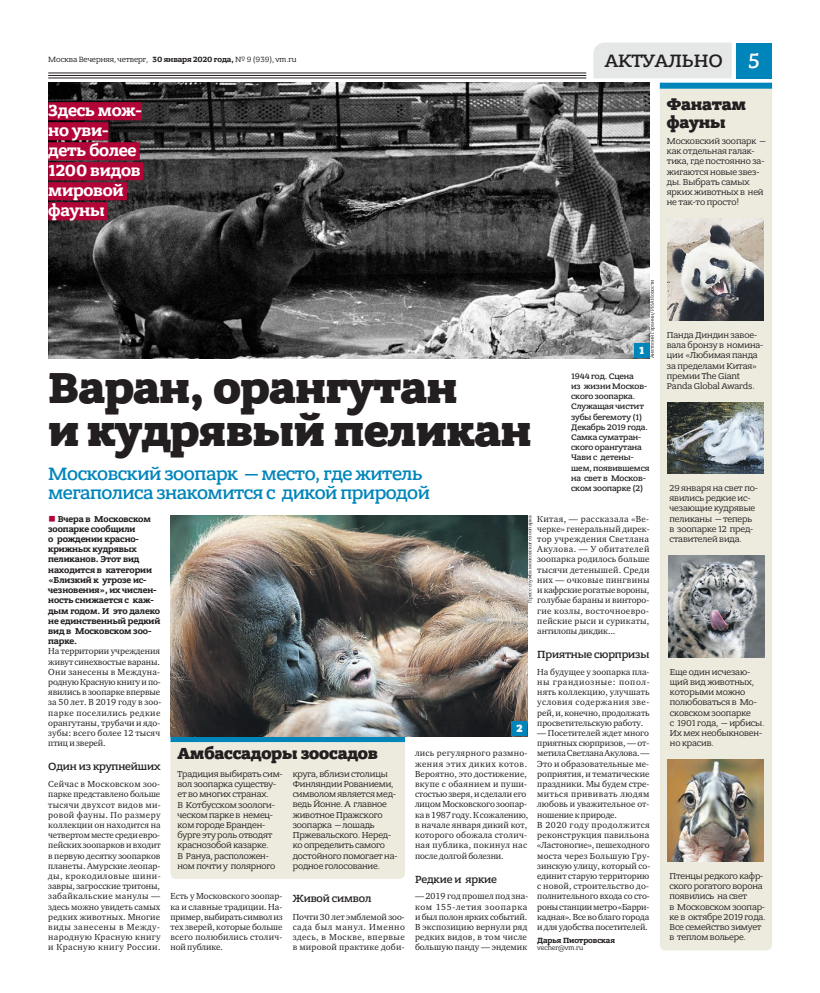
<style>
.page{position:relative;width:820px;height:993px;background:#fff}
.page>*{position:absolute;margin:0;border:0;box-sizing:border-box;transform-origin:0 0}
.t1{font:800 46px/43px "Bandera Pro";letter-spacing:-.015em;color:#231f20}
.t2{font:500 19px/19px "Bandera Pro";letter-spacing:-.025em;color:#0085bb}
.t3{font:500 19px "Bandera Pro";letter-spacing:-.01em;color:#231f20}
.t4{font:700 17px/20px "Bandera Pro";letter-spacing:-.01em;color:#fff}
.t5{font:800 17px/18px "Bandera Pro";letter-spacing:-.01em;color:#231f20}
.t6{font:500 11px "Bandera Pro";letter-spacing:-.01em;color:#231f20}
.t7{font:800 11px "Bandera Pro";color:#fff}
.t8{font:9px/10.2px "Charter ITC";letter-spacing:.005em;color:#231f20;text-align:justify}
.t9{font:9px/10.2px "Bandera Pro";letter-spacing:-.015em;color:#231f20}
.t10{font:700 9px/10.2px "Bandera Pro";letter-spacing:-.01em;color:#231f20}
.t11{font:500 8.5px/10.2px "Bandera Pro";letter-spacing:-.01em;color:#231f20}
.t12{font:8px "Bandera Pro";letter-spacing:-.01em;color:#231f20}
.t13{font:700 8px "Bandera Pro";letter-spacing:-.01em;color:#231f20}
.t14{font:7px "Bandera Pro";letter-spacing:-.01em;color:#231f20}
.t15{font:5px "Bandera Pro";letter-spacing:-.005em;color:#231f20}
.s1{font-weight:700}
.s2{font-size:22px;color:#fff}
.s3{font-family:"PF Din Text Cond Pro X Black";font-weight:400;color:#b30437}
</style>
<div class="page">
<div style="left:735px;top:43px;width:36px;height:35px;background:#0085bb"></div>
<hr style="left:48px;top:72px;width:538px;height:1px;background:#231f20">
<hr style="left:48px;top:75px;width:538px;height:1px;background:#231f20">
<hr style="left:48px;top:77px;width:538px;height:1px;background:#231f20">
<div style="left:593px;top:43px;width:138px;height:35px;background:#e5e8e7"></div>
<div style="left:660px;top:89px;width:111px;height:861px;background:#ecebde"></div>
<div style="left:659px;top:83px;width:112px;height:6px;background:#0085bb"></div>
<div style="left:170px;top:741px;width:235px;height:137px;background:#ecebde"></div>
<svg style="left:170px;top:735px;width:235px;height:6px"></svg>
<img style="left:48px;top:83px;width:601px;height:275px">
<img style="left:170px;top:515px;width:357px;height:220px">
<div style="left:48px;top:102px;width:94px;height:18px;background:#b30437"></div>
<div style="left:48px;top:122px;width:60px;height:18px;background:#b30437"></div>
<div style="left:48px;top:142px;width:92px;height:18px;background:#b30437"></div>
<div style="left:48px;top:162px;width:95px;height:18px;background:#b30437"></div>
<div style="left:48px;top:182px;width:79px;height:18px;background:#b30437"></div>
<div style="left:48px;top:202px;width:60px;height:18px;background:#b30437"></div>
<img style="left:667px;top:218px;width:96px;height:102px">
<img style="left:667px;top:402px;width:96px;height:71px">
<img style="left:668px;top:555px;width:96px;height:102px">
<img style="left:667px;top:759px;width:96px;height:101px">
<div style="left:633px;top:343px;width:16px;height:15px;background:#0085bb"></div>
<div style="left:511px;top:720px;width:16px;height:15px;background:#0085bb"></div>
<p class="t12" style="left:48px;top:55px;width:250px">Москва Вечерняя, четверг, <span class="s1">30 января 2020 года,</span> № 9 (939), vm.ru</p>
<h2 class="t3" style="left:604px;top:49px;width:156px">АКТУАЛЬНО <span class="s2">5</span></h2>
<h3 class="t4" style="left:48px;top:101px;width:95px">Здесь мож&shy;но уви&shy;деть более<br>1200 видов мировой фауны</h3>
<h3 class="t5" style="left:666px;top:96px;width:81px">Фанатам фауны</h3>
<p class="t9" style="left:666px;top:136px;width:100px">Московский зоопарк — как отдельная галак&shy;тика, где постоянно за&shy;жигаются новые звез&shy;ды. Выбрать самых ярких животных в ней не так-то просто!</p>
<p class="t15" style="left:648px;top:358px;width:80px;rotate:-90deg">Анатолий Гаранин/РИА Новости</p>
<p class="t7" style="left:639px;top:344px;width:7px">1</p>
<h1 class="t1" style="left:48px;top:368px;width:485px">Варан, орангутан<br>и кудрявый пеликан</h1>
<p class="t11" style="left:571px;top:371px;width:80px">1944 год. Сцена<br>из жизни Москов&shy;ского зоопарка.<br>Служащая чистит зубы бегемоту (1)<br>Декабрь 2019 года.<br>Самка суматран&shy;ского орангутана<br>Чави с детены&shy;шем, появившемся на свет в Москов&shy;ском зоопарке (2)</p>
<h2 class="t2" style="left:48px;top:464px;width:383px">Московский зоопарк — место, где житель мегаполиса знакомится с дикой природой</h2>
<p class="t10" style="left:48px;top:513px;width:114px"><span class="s3">■</span> Вчера в Московском зоопарке сообщили<br>о рождении красно&shy;крижных кудрявых пеликанов. Этот вид находится в категории «Близкий к угрозе ис&shy;чезновения», их числен&shy;ность снижается с каж&shy;дым годом. И это далеко не единственный редкий вид в Московском зоо&shy;парке.</p>
<p class="t8" style="left:48px;top:646px;width:114px;text-align:left">На территории учреждения живут синехвостые вараны.<br>Они занесены в Междуна&shy;родную Красную книгу и по&shy;явились в зоопарке впервые за 50 лет. В 2019 году в зоо&shy;парке поселились редкие орангутаны, трубачи и ядо&shy;зубы: всего более 12 тысяч птиц и зверей.</p>
<p class="t6" style="left:48px;top:759px;width:114px">Один из крупнейших</p>
<p class="t8" style="left:48px;top:778px;width:114px">Сейчас в Московском зоо&shy;парке представлено больше тысячи двухсот видов ми&shy;ровой фауны. По размеру коллекции он находится на четвертом месте среди евро&shy;пейских зоопарков и входит в первую десятку зоопарков планеты. Амурские леопар&shy;ды, крокодиловые шини&shy;завры, загросские тритоны, забайкальские манулы — здесь можно увидеть самых редких животных. Многие виды занесены в Между&shy;народную Красную книгу и Красную книгу России.</p>
<h3 class="t5" style="left:177px;top:744px;width:202px">Амбассадоры зоосадов</h3>
<p class="t9" style="left:177px;top:768px;width:107px">Традиция выбирать сим&shy;вол зоопарка существу&shy;ет во многих странах.<br>В Котбусском зоологи&shy;ческом парке в немец&shy;ком городе Бранден&shy;бурге эту роль отводят краснозобой казарке.<br>В Рануа, расположен&shy;ном почти у полярного</p>
<p class="t9" style="left:292px;top:768px;width:106px">круга, вблизи столицы<br>Финляндии Рованиеми, символом является мед&shy;ведь Йонне. А главное животное Пражского зоопарка — лошадь<br>Пржевальского. Неред&shy;ко определить самого достойного помогает на&shy;родное голосование.</p>
<p class="t8" style="left:170px;top:890px;width:114px">Есть у Московского зоопар&shy;ка и славные традиции. На&shy;пример, выбирать символ из тех зверей, которые больше всего полюбились столич&shy;ной публике.</p>
<p class="t6" style="left:292px;top:891px;width:80px">Живой символ</p>
<p class="t8" style="left:292px;top:911px;width:114px">Почти 30 лет эмблемой зоо&shy;сада был манул. Именно здесь, в Москве, впервые в мировой практике доби-</p>
<p class="t8" style="left:537px;top:513px;width:114px">Китая, — рассказала «Ве&shy;черке» генеральный дирек&shy;тор учреждения Светлана Акулова. — У обитателей зоопарка родилось больше тысячи детенышей. Среди них — очковые пингвины и кафрские рогатые вороны, голубые бараны и винторо&shy;гие козлы, восточноевро&shy;пейские рыси и сурикаты, антилопы дикдик...</p>
<p class="t6" style="left:537px;top:647px;width:114px">Приятные сюрпризы</p>
<p class="t8" style="left:537px;top:666px;width:114px">На будущее у зоопарка пла&shy;ны грандиозные: попол&shy;нять коллекцию, улучшать условия содержания зве&shy;рей, и, конечно, продолжать просветительскую работу.</p>
<p class="t8" style="left:537px;top:727px;width:114px;text-align:left">— Посетителей ждет много приятных сюрпризов, — от&shy;метила Светлана Акулова. —<br>Это и образовательные ме&shy;роприятия, и тематические праздники. Мы будем стре&shy;миться прививать людям любовь и уважительное от&shy;ношение к природе.<br>В 2020 году продолжится реконструкция павильона «Ластоногие», пешеходного моста через Большую Гру&shy;зинскую улицу, который со&shy;единит старую территорию с новой, строительство до&shy;полнительного входа со сто&shy;роны станции метро «Барри&shy;кадная». Все во благо города и для удобства посетителей.</p>
<p class="t13" style="left:537px;top:935px;width:79px">Дарья Пиотровская</p>
<p class="t14" style="left:537px;top:943px;width:48px">vecher@vm.ru</p>
<p class="t15" style="left:526px;top:603px;width:89px;rotate:-90deg">Пресс-служба московского зоопарка</p>
<p class="t7" style="left:516px;top:721px;width:8px">2</p>
<p class="t8" style="left:415px;top:748px;width:115px;text-align:left">лись регулярного размно&shy;жения этих диких котов.<br>Вероятно, это достижение, вкупе с обаянием и пуши&shy;стостью зверя, и сделали его лицом Московского зоопар&shy;ка в 1987 году. К сожалению, в начале января дикий кот, которого обожала столич&shy;ная публика, покинул нас после долгой болезни.</p>
<p class="t6" style="left:415px;top:872px;width:83px">Редкие и яркие</p>
<p class="t8" style="left:415px;top:890px;width:115px;text-align:left">— 2019 год прошел под зна&shy;ком 155-летия зоопарка и был полон ярких событий.<br>В экспозицию вернули ряд редких видов, в том числе большую панду — эндемик</p>
<p class="t9" style="left:666px;top:330px;width:98px">Панда Диндин завое&shy;вала бронзу в номина&shy;ции «Любимая панда за пределами Китая» премии The Giant<br>Panda Global Awards.</p>
<p class="t9" style="left:669px;top:483px;width:90px">29 января на свет по&shy;явились редкие ис&shy;чезающие кудрявые пеликаны — теперь в зоопарке 12 пред&shy;ставителей вида.</p>
<p class="t9" style="left:669px;top:666px;width:96px">Еще один исчезаю&shy;щий вид животных, которыми можно полюбоваться в Мо&shy;сковском зоопарке<br>с 1901 года, — ирбисы.<br>Их мех необыкновен&shy;но красив.</p>
<p class="t9" style="left:669px;top:870px;width:98px">Птенцы редкого кафр&shy;ского рогатого ворона появились на свет<br>в Московском зоопар&shy;ке в октябре 2019 года.<br>Все семейство зимует в теплом вольере.</p>
</div>
